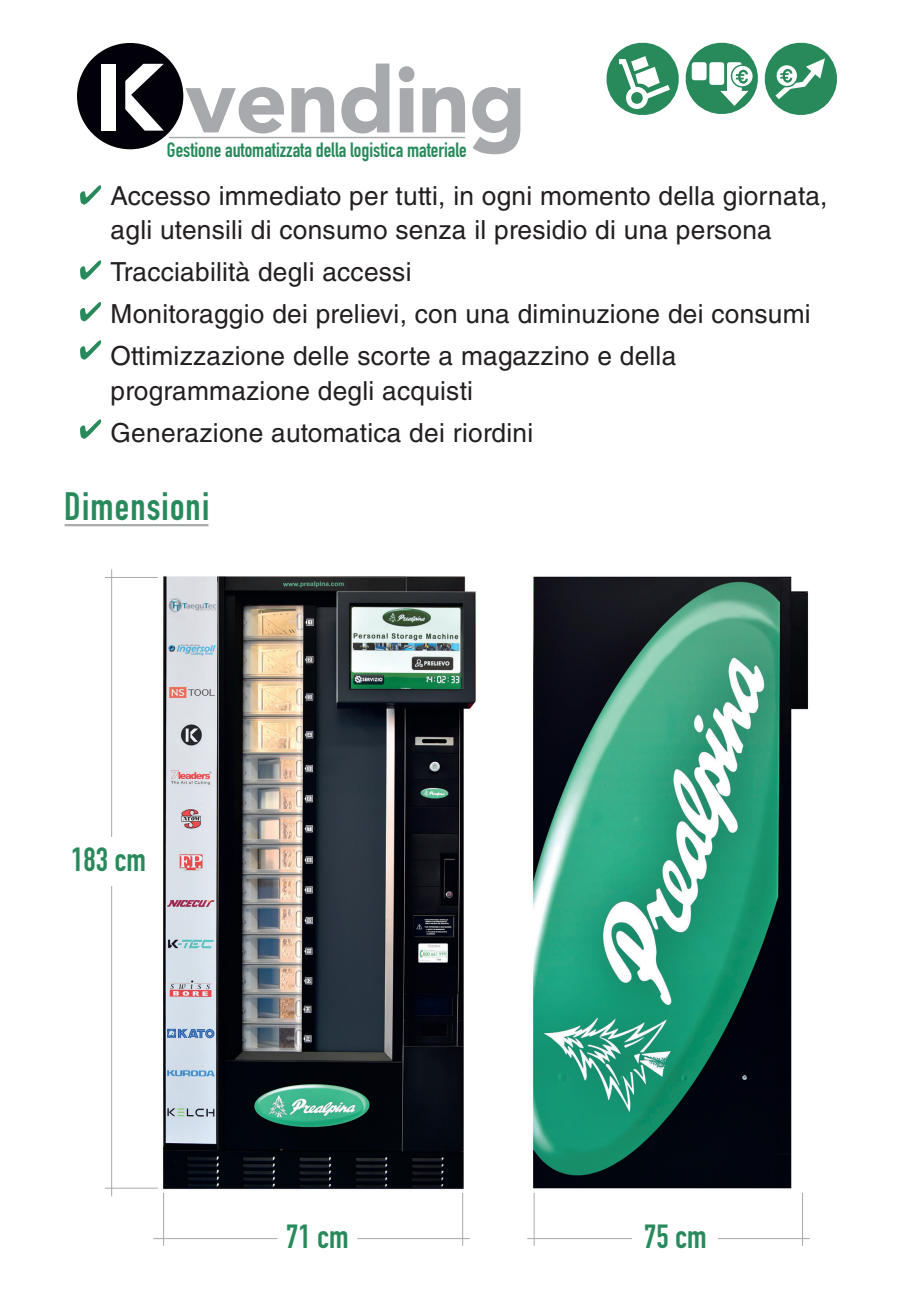
<style>
.page{position:relative;width:919px;height:1289px;background:#fff}
.page>*{position:absolute;margin:0;border:0;box-sizing:border-box;transform-origin:0 0}
.t1{font:39px "DIN Engschrift";letter-spacing:.03em;color:#288a5b}
.t2{font:33px "DIN Engschrift";color:#288a5b}
.t3{font:26.25px/42px "Helvetica LT Std";letter-spacing:.01em;color:#231f20}
.t4{font:20.4px "DIN Engschrift Alternate";color:#288a5b}
</style>
<div class="page">
<img style="left:104px;top:570px;width:706px;height:676px">
<hr style="left:111px;top:569px;width:1px;height:627px;background:#a8a9ad">
<hr style="left:105px;top:1187px;width:53px;height:1px;background:#a8a9ad">
<hr style="left:105px;top:577px;width:53px;height:1px;background:#a8a9ad">
<div style="left:62px;top:837px;width:96px;height:49px;background:#fff"></div>
<div style="left:271px;top:1216px;width:83px;height:49px;background:#fff"></div>
<hr style="left:163px;top:1192px;width:1px;height:53px;background:#a8a9ad">
<hr style="left:462px;top:1192px;width:1px;height:53px;background:#a8a9ad">
<hr style="left:533px;top:1192px;width:1px;height:53px;background:#a8a9ad">
<hr style="left:802px;top:1192px;width:1px;height:53px;background:#a8a9ad">
<hr style="left:153px;top:1238px;width:317px;height:1px;background:#a8a9ad">
<hr style="left:527px;top:1238px;width:282px;height:1px;background:#a8a9ad">
<div style="left:632px;top:1214px;width:83px;height:48px;background:#fff"></div>
<div style="left:278px;top:1221px;width:78px;height:45px;background:#fff"></div>
<div style="left:77px;top:43px;width:106px;height:106px;background:#02010a;border-radius:50%"></div>
<div style="left:101px;top:64px;width:15px;height:66px;background:#fff"></div>
<svg style="left:125px;top:64px;width:39px;height:67px"></svg>
<svg style="left:185px;top:64px;width:335px;height:90px"></svg>
<hr style="left:169px;top:137px;width:296px;height:1px;background:#a8a9ad">
<svg style="left:685px;top:43px;width:72px;height:71px"></svg>
<svg style="left:606px;top:43px;width:72px;height:72px"></svg>
<svg style="left:764px;top:43px;width:72px;height:72px"></svg>
<svg style="left:80px;top:185px;width:21px;height:20px"></svg>
<svg style="left:80px;top:260px;width:21px;height:20px"></svg>
<svg style="left:80px;top:302px;width:21px;height:19px"></svg>
<svg style="left:80px;top:340px;width:21px;height:19px"></svg>
<svg style="left:80px;top:419px;width:21px;height:20px"></svg>
<hr style="left:65px;top:524px;width:143px;height:2px;background:#a8a9ad">
<p class="t4" style="left:167px;top:138px;width:301px">Gestione automatizzata della logistica materiale</p>
<p class="t3" style="left:111px;top:178px;width:718px;line-height:34.5px">Accesso immediato per tutti, in ogni momento della giornata, agli utensili di consumo senza il presidio di una persona</p>
<p class="t3" style="left:111px;top:251px;width:701px">Tracciabilità degli accessi<br>Monitoraggio dei prelievi, con una diminuzione dei consumi<br>Ottimizzazione delle scorte a magazzino e della</p>
<p class="t3" style="left:111px;top:369px;width:424px">programmazione degli acquisti<br>Generazione automatica dei riordini</p>
<h1 class="t1" style="left:64px;top:483px;width:146px">Dimensioni</h1>
<p class="t2" style="left:71px;top:839px;width:76px">183 cm</p>
<p class="t2" style="left:286px;top:1216px;width:64px">71 cm</p>
<p class="t2" style="left:644px;top:1216px;width:64px">75 cm</p>
</div>
